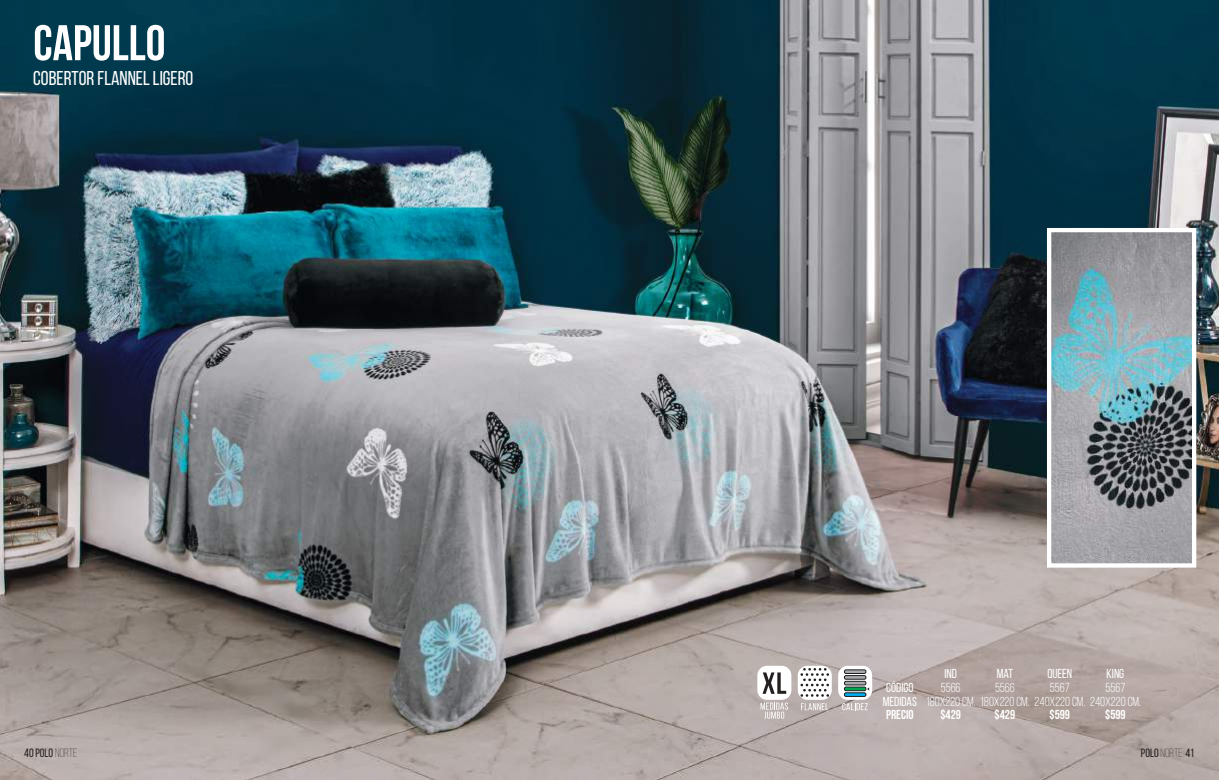
<style>
.page{position:relative;width:1219px;height:780px;background:#fff}
.page>*{position:absolute;margin:0;border:0;box-sizing:border-box;transform-origin:0 0}
.t1{font:700 50px "Bebas Neue";color:#fff}
.t2{font:20px "Bebas Neue";color:#fff}
.t3{font:13px "Bebas Neue";color:#fff}
.t4{font:13px "Bebas Neue";color:#fff}
.t5{font:700 13px "Bebas Neue";color:#fff}
.t6{font:12px "Bebas Neue";color:#241f1f}
.s1{font-weight:300}
</style>
<div class="page">
<img style="left:0;top:0;width:1219px;height:780px">
<svg style="left:798px;top:665px;width:34px;height:34px"></svg>
<svg style="left:800px;top:668px;width:29px;height:28px"></svg>
<svg style="left:801px;top:703px;width:27px;height:7px"></svg>
<svg style="left:761px;top:702px;width:27px;height:16px"></svg>
<div style="left:757px;top:665px;width:34px;height:34px;background:#fff;border-radius:10px"></div>
<svg style="left:762px;top:672px;width:24px;height:21px"></svg>
<svg style="left:838px;top:665px;width:34px;height:34px"></svg>
<svg style="left:842px;top:703px;width:26px;height:7px"></svg>
<div style="left:844px;top:692px;width:22px;height:4px;border:1px solid #1c1f20;border-radius:2px"></div>
<hr style="left:844px;top:687px;width:22px;height:3px;background:#00a650;border-radius:2px">
<div style="left:844px;top:686px;width:22px;height:5px;border:1px solid #1c1f20;border-radius:2px"></div>
<div style="left:844px;top:681px;width:22px;height:4px;border:1px solid #1c1f20;border-radius:2px"></div>
<div style="left:844px;top:675px;width:22px;height:4px;border:1px solid #1c1f20;border-radius:2px"></div>
<div style="left:844px;top:669px;width:22px;height:4px;border:1px solid #1c1f20;border-radius:2px"></div>
<img style="left:1052px;top:233px;width:139px;height:329px">
<div style="left:1047px;top:228px;width:149px;height:339px;border:4px solid #fff"></div>
<h1 class="t1" style="left:33px;top:15px;width:134px">CAPULLO</h1>
<h2 class="t2" style="left:33px;top:67px;width:162px">COBERTOR FLANNEL LIGERO</h2>
<p class="t4" style="left:886px;top:680px;width:29px">CÓDIGO</p>
<p class="t5" style="left:886px;top:707px;width:29px">PRECIO</p>
<p class="t4" style="left:883px;top:694px;width:36px">MEDIDAS</p>
<p class="t4" style="left:944px;top:666px;width:14px">IND</p>
<p class="t4" style="left:997px;top:666px;width:18px">MAT</p>
<p class="t4" style="left:1047px;top:666px;width:26px">QUEEN</p>
<p class="t4" style="left:1107px;top:666px;width:19px">KING</p>
<p class="t3" style="left:926px;top:694px;width:216px">180X220 CM. 180X220 CM. 240X220 CM. 240X220 CM.</p>
<p class="t3" style="left:941px;top:680px;width:21px">5566</p>
<p class="t5" style="left:940px;top:707px;width:22px">$429</p>
<p class="t3" style="left:995px;top:680px;width:21px">5566</p>
<p class="t5" style="left:995px;top:707px;width:22px">$429</p>
<p class="t3" style="left:1050px;top:680px;width:21px">5567</p>
<p class="t5" style="left:1049px;top:707px;width:22px">$599</p>
<p class="t3" style="left:1106px;top:680px;width:21px">5567</p>
<p class="t5" style="left:1105px;top:707px;width:22px">$599</p>
<p class="t6" style="left:24px;top:746px;width:54px">40POLO <span class="s1">NORTE</span></p>
<p class="t6" style="left:1141px;top:746px;width:55px">POLO <span class="s1">NORTE</span> 41</p>
</div>
